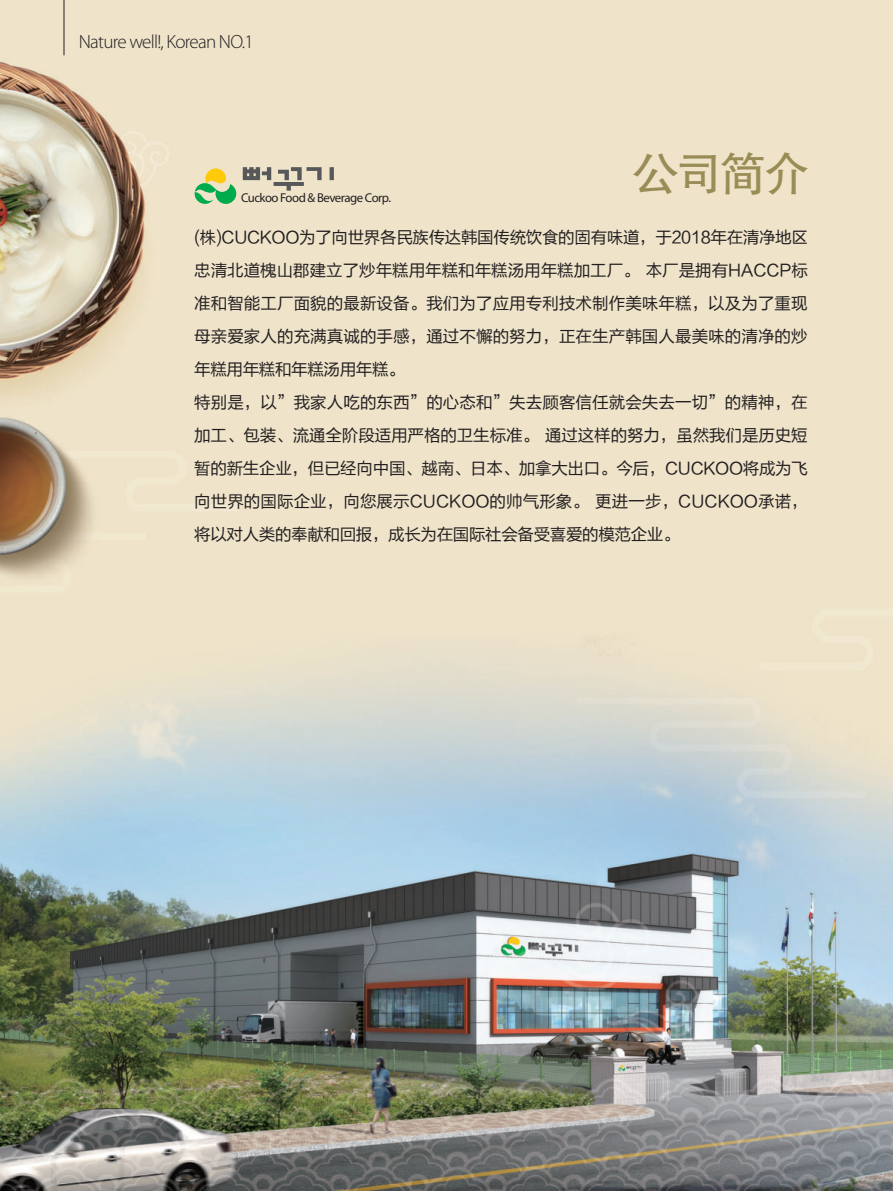
<style>
.page{position:relative;width:893px;height:1191px;background:#fff}
.page>*{position:absolute;margin:0;border:0;box-sizing:border-box;transform-origin:0 0}
.t1{font:46.5px "FZHTJW GB1 0";color:#9a8c56}
.t2{font:300 19.05px "Myriad Pro";letter-spacing:-.04em;color:#231f20}
.t3{font:16.5px/33px "FZLTHK GBK1 0";color:#231f20}
.t4{font:12.75px "Myriad Pro";letter-spacing:-.04em;color:#231f20}
</style>
<div class="page">
<img style="left:0;top:0;width:893px;height:1191px">
<svg style="left:243px;top:167px;width:91px;height:24px;background:#bcb5a4"></svg>
<svg style="left:195px;top:168px;width:41px;height:36px"></svg>
<hr style="left:64px;top:0;width:1px;height:55px;background:#231f20">
<p class="t2" style="left:79px;top:34px;width:176px">Nature well!, Korean NO.1</p>
<p class="t4" style="left:241px;top:192px;width:152px">Cuckoo Food &amp; Beverage Corp.</p>
<h1 class="t1" style="left:632px;top:148px;width:179px">公司简介</h1>
<p class="t3" style="left:194px;top:221px;width:615px">(株)CUCKOO为了向世界各民族传达韩国传统饮食的固有味道，于2018年在清净地区忠清北道槐山郡建立了炒年糕用年糕和年糕汤用年糕加工厂。 本厂是拥有HACCP标准和智能工厂面貌的最新设备。我们为了应用专利技术制作美味年糕，以及为了重现母亲爱家人的充满真诚的手感，通过不懈的努力，正在生产韩国人最美味的清净的炒年糕用年糕和年糕汤用年糕。<br>特别是，以”我家人吃的东西”的心态和”失去顾客信任就会失去一切”的精神，在加工、包装、流通全阶段适用严格的卫生标准。 通过这样的努力，虽然我们是历史短暂的新生企业，但已经向中国、越南、日本、加拿大出口。今后，CUCKOO将成为飞向世界的国际企业，向您展示CUCKOO的帅气形象。 更进一步，CUCKOO承诺，将以对人类的奉献和回报，成长为在国际社会备受喜爱的模范企业。</p>
</div>
